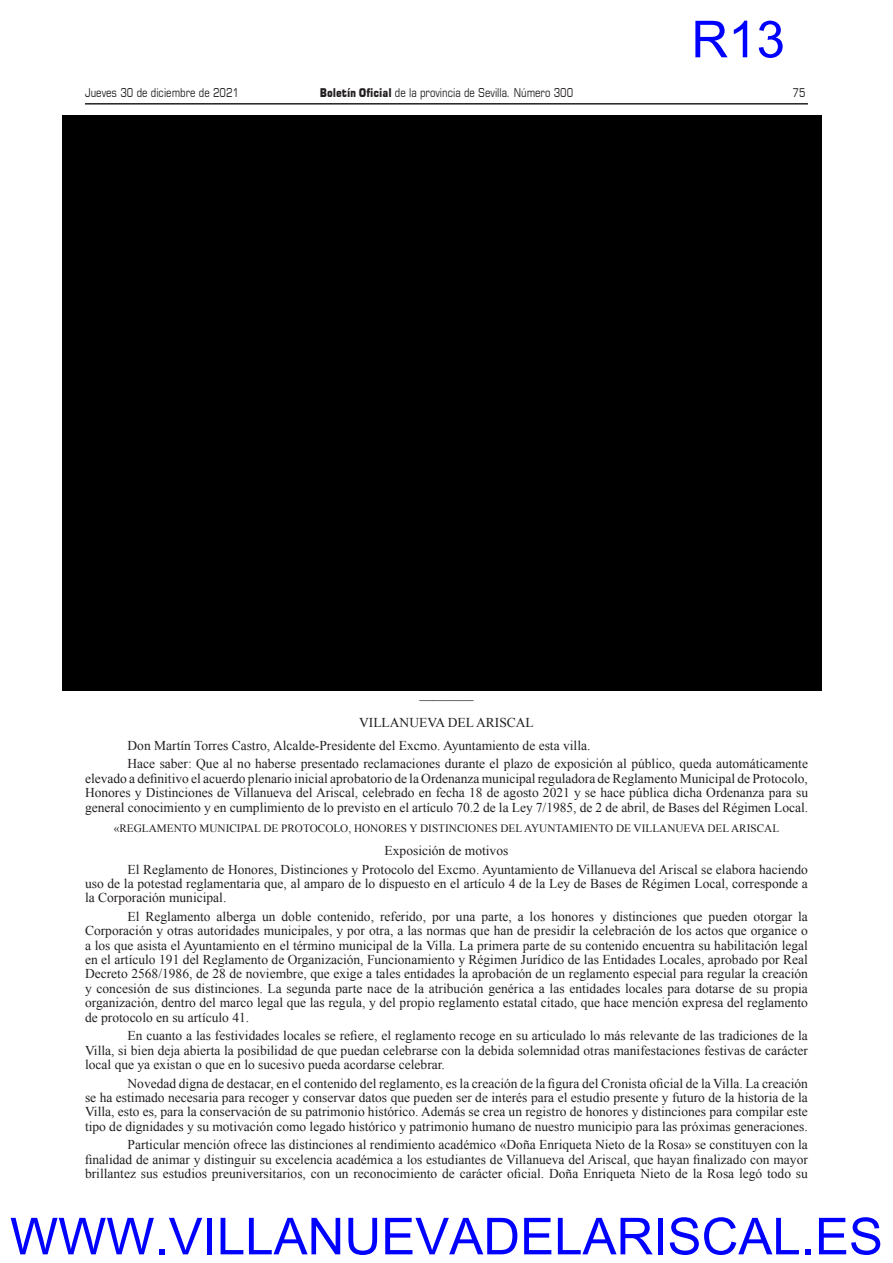
<style>
.page{position:relative;width:893px;height:1263px;background:#fff}
.page>*{position:absolute;margin:0;border:0;box-sizing:border-box;transform-origin:0 0}
.t1{font:51px "Arial";color:#00f}
.CUERPO_TEXTO_40{font:13.5px/14.4px "Times New Roman";color:#231f20;text-align:justify}
.CENTRADO_MAYUSCULA{font:13.5px "Times New Roman";color:#231f20}
.t2{font:12px "Square 721 BT";color:#231f20;scale:.8 1}
.ORDENANZA{font:11.25px "Times New Roman";color:#231f20}
.s1{font-family:"Square 721 Blk"}
</style>
<div class="page">
<hr style="left:85px;top:103px;width:723px;height:2px;background:#231f20">
<div style="left:62px;top:115px;width:760px;height:576px;background:#000"></div>
<h1 class="t1" style="left:691px;top:6px;width:95px">R13</h1>
<p class="t2" style="left:85px;top:85px;width:194px">Jueves 30 de diciembre de 2021</p>
<p class="t2" style="left:320px;top:85px;width:318px"><span class="s1">Boletín Oficial</span> de la provincia de Sevilla. Número 300</p>
<p class="t2" style="left:793px;top:85px;width:18px">75</p>
<p class="CENTRADO_MAYUSCULA" style="left:419px;top:690px;width:55px">————</p>
<p class="CENTRADO_MAYUSCULA" style="left:359px;top:713px;width:176px">VILLANUEVA DEL ARISCAL</p>
<p class="CUERPO_TEXTO_40" style="left:128px;top:738px;width:462px">Don Martín Torres Castro, Alcalde-Presidente del Excmo. Ayuntamiento de esta villa.</p>
<p class="CUERPO_TEXTO_40" style="left:85px;top:756px;width:724px;text-indent:43px">Hace saber: Que al no haberse presentado reclamaciones durante el plazo de exposición al público, queda automáticamente elevado a definitivo el acuerdo plenario inicial aprobatorio de la Ordenanza municipal reguladora de Reglamento Municipal de Protocolo, Honores y Distinciones de Villanueva del Ariscal, celebrado en fecha 18 de agosto 2021 y se hace pública dicha Ordenanza para su general conocimiento y en cumplimiento de lo previsto en el artículo 70.2 de la Ley 7/1985, de 2 de abril, de Bases del Régimen Local.</p>
<p class="ORDENANZA" style="left:114px;top:821px;width:667px">«REGLAMENTO MUNICIPAL DE PROTOCOLO, HONORES Y DISTINCIONES DEL AYUNTAMIENTO DE VILLANUEVA DEL ARISCAL</p>
<p class="CUERPO_TEXTO_40" style="left:385px;top:843px;width:125px">Exposición de motivos</p>
<p class="CUERPO_TEXTO_40" style="left:85px;top:862px;width:724px;text-indent:43px">El Reglamento de Honores, Distinciones y Protocolo del Excmo. Ayuntamiento de Villanueva del Ariscal se elabora haciendo uso de la potestad reglamentaria que, al amparo de lo dispuesto en el artículo 4 de la Ley de Bases de Régimen Local, corresponde a la Corporación municipal.</p>
<p class="CUERPO_TEXTO_40" style="left:85px;top:909px;width:724px;text-indent:43px">El Reglamento alberga un doble contenido, referido, por una parte, a los honores y distinciones que pueden otorgar la Corporación y otras autoridades municipales, y por otra, a las normas que han de presidir la celebración de los actos que organice o a los que asista el Ayuntamiento en el término municipal de la Villa. La primera parte de su contenido encuentra su habilitación legal en el artículo 191 del Reglamento de Organización, Funcionamiento y Régimen Jurídico de las Entidades Locales, aprobado por Real Decreto 2568/1986, de 28 de noviembre, que exige a tales entidades la aprobación de un reglamento especial para regular la creación y concesión de sus distinciones. La segunda parte nace de la atribución genérica a las entidades locales para dotarse de su propia organización, dentro del marco legal que las regula, y del propio reglamento estatal citado, que hace mención expresa del reglamento de protocolo en su artículo 41.</p>
<p class="CUERPO_TEXTO_40" style="left:85px;top:1028px;width:724px;text-indent:43px">En cuanto a las festividades locales se refiere, el reglamento recoge en su articulado lo más relevante de las tradiciones de la Villa, si bien deja abierta la posibilidad de que puedan celebrarse con la debida solemnidad otras manifestaciones festivas de carácter local que ya existan o que en lo sucesivo pueda acordarse celebrar.</p>
<p class="CUERPO_TEXTO_40" style="left:85px;top:1075px;width:724px;text-indent:43px">Novedad digna de destacar, en el contenido del reglamento, es la creación de la figura del Cronista oficial de la Villa. La creación se ha estimado necesaria para recoger y conservar datos que pueden ser de interés para el estudio presente y futuro de la historia de la Villa, esto es, para la conservación de su patrimonio histórico. Además se crea un registro de honores y distinciones para compilar este tipo de dignidades y su motivación como legado histórico y patrimonio humano de nuestro municipio para las próximas generaciones.</p>
<p class="CUERPO_TEXTO_40" style="left:85px;top:1137px;width:724px;text-indent:43px">Particular mención ofrece las distinciones al rendimiento académico «Doña Enriqueta Nieto de la Rosa» se constituyen con la finalidad de animar y distinguir su excelencia académica a los estudiantes de Villanueva del Ariscal, que hayan finalizado con mayor brillantez sus estudios preuniversitarios, con un reconocimiento de carácter oficial. Doña Enriqueta Nieto de la Rosa legó todo su</p>
<h1 class="t1" style="left:10px;top:1203px;width:874px">WWW.VILLANUEVADELARISCAL.ES</h1>
</div>
